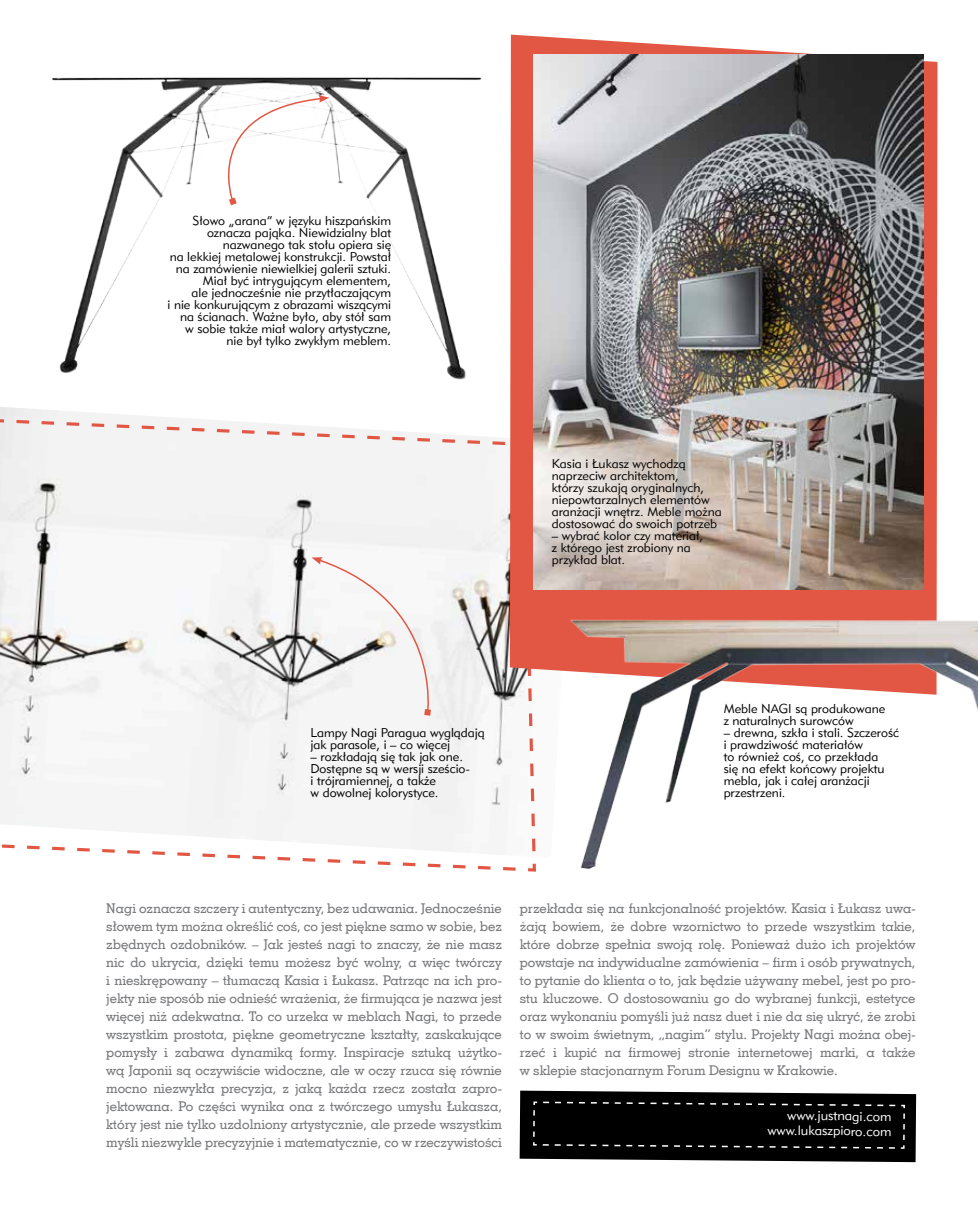
<style>
.page{position:relative;width:978px;height:1212px;background:#fff}
.page>*{position:absolute;margin:0;border:0;box-sizing:border-box;transform-origin:0 0}
.t1{font:13.5px/18px "Geo Slab 703 Md EU";color:#77787b;text-align:justify}
.t2{font:13.5px/15px "Geometric 415 Lt EU";letter-spacing:-.01em;color:#fff;text-align:right}
.t3{font:12.75px/12px "Geometric 415 Lt EU";color:#000}
</style>
<div class="page">
<img style="left:52px;top:34px;width:464px;height:346px">
<svg style="left:510px;top:35px;width:427px;height:462px;fill:#e25743"></svg>
<svg style="left:520px;top:1090px;width:396px;height:72px;background:#131313"></svg>
<svg style="left:200px;top:95px;width:129px;height:110px"></svg>
<img style="left:533px;top:54px;width:391px;height:443px">
<svg style="left:0;top:415px;width:538px;height:456px"></svg>
<img style="left:520px;top:497px;width:458px;height:375px">
<p class="t3" style="left:167px;top:215px;width:225px;text-align:right">Słowo „arana” w języku hiszpańskim oznacza pająka. Niewidzialny blat nazwanego tak stołu opiera się<br>na lekkiej metalowej konstrukcji. Powstał na zamówienie niewielkiej galerii sztuki.<br>Miał być intrygującym elementem,<br>ale jednocześnie nie przytłaczającym<br>i nie konkurującym z obrazami wiszącymi na ścianach. Ważne było, aby stół sam<br>w sobie także miał walory artystyczne, nie był tylko zwykłym meblem.</p>
<p class="t3" style="left:310px;top:726px;width:176px">Lampy Nagi Paragua wyglądają jak parasole, i – co więcej</p>
<p class="t3" style="left:310px;top:750px;width:161px">– rozkładają się tak jak one.<br>Dostępne są w wersji sześcio&shy;i trójramiennej, a także<br>w dowolnej kolorystyce.</p>
<p class="t3" style="left:552px;top:457px;width:171px">Kasia i Łukasz wychodzą naprzeciw architektom,<br>którzy szukają oryginalnych, niepowtarzalnych elementów aranżacji wnętrz. Meble można dostosować do swoich potrzeb</p>
<p class="t3" style="left:552px;top:529px;width:153px">– wybrać kolor czy materiał, z którego jest zrobiony na przykład blat.</p>
<p class="t3" style="left:724px;top:702px;width:163px">Meble NAGI są produkowane z naturalnych surowców</p>
<p class="t3" style="left:724px;top:726px;width:177px">– drewna, szkła i stali. Szczerość i prawdziwość materiałów<br>to również coś, co przekłada<br>się na efekt końcowy projektu mebla, jak i całej aranżacji przestrzeni.</p>
<p class="t1" style="left:106px;top:899px;width:397px">Nagi oznacza szczery i autentyczny, bez udawania. Jednocześnie słowem tym można określić coś, co jest piękne samo w sobie, bez zbędnych ozdobników. – Jak jesteś nagi to znaczy, że nie masz nic do ukrycia, dzięki temu możesz być wolny, a więc twórczy i nieskrępowany – tłumaczą Kasia i Łukasz. Patrząc na ich pro&shy;jekty nie sposób nie odnieść wrażenia, że firmująca je nazwa jest więcej niż adekwatna. To co urzeka w meblach Nagi, to przede wszystkim prostota, piękne geometryczne kształty, zaskakujące pomysły i zabawa dynamiką formy. Inspiracje sztuką użytko&shy;wą Japonii są oczywiście widoczne, ale w oczy rzuca się równie mocno niezwykła precyzja, z jaką każda rzecz została zapro&shy;jektowana. Po części wynika ona z twórczego umysłu Łukasza, który jest nie tylko uzdolniony artystycznie, ale przede wszystkim myśli niezwykle precyzyjnie i matematycznie, co w rzeczywistości</p>
<p class="t1" style="left:520px;top:899px;width:397px">przekłada się na funkcjonalność projektów. Kasia i Łukasz uwa&shy;żają bowiem, że dobre wzornictwo to przede wszystkim takie, które dobrze spełnia swoją rolę. Ponieważ dużo ich projektów powstaje na indywidualne zamówienia – firm i osób prywatnych, to pytanie do klienta o to, jak będzie używany mebel, jest po pro&shy;stu kluczowe. O dostosowaniu go do wybranej funkcji, estetyce oraz wykonaniu pomyśli już nasz duet i nie da się ukryć, że zrobi to w swoim świetnym, „nagim” stylu. Projekty Nagi można obej&shy;rzeć i kupić na firmowej stronie internetowej marki, a także w sklepie stacjonarnym Forum Designu w Krakowie.</p>
<p class="t2" style="left:767px;top:1108px;width:126px">www.justnagi.com www.lukaszpioro.com</p>
</div>
